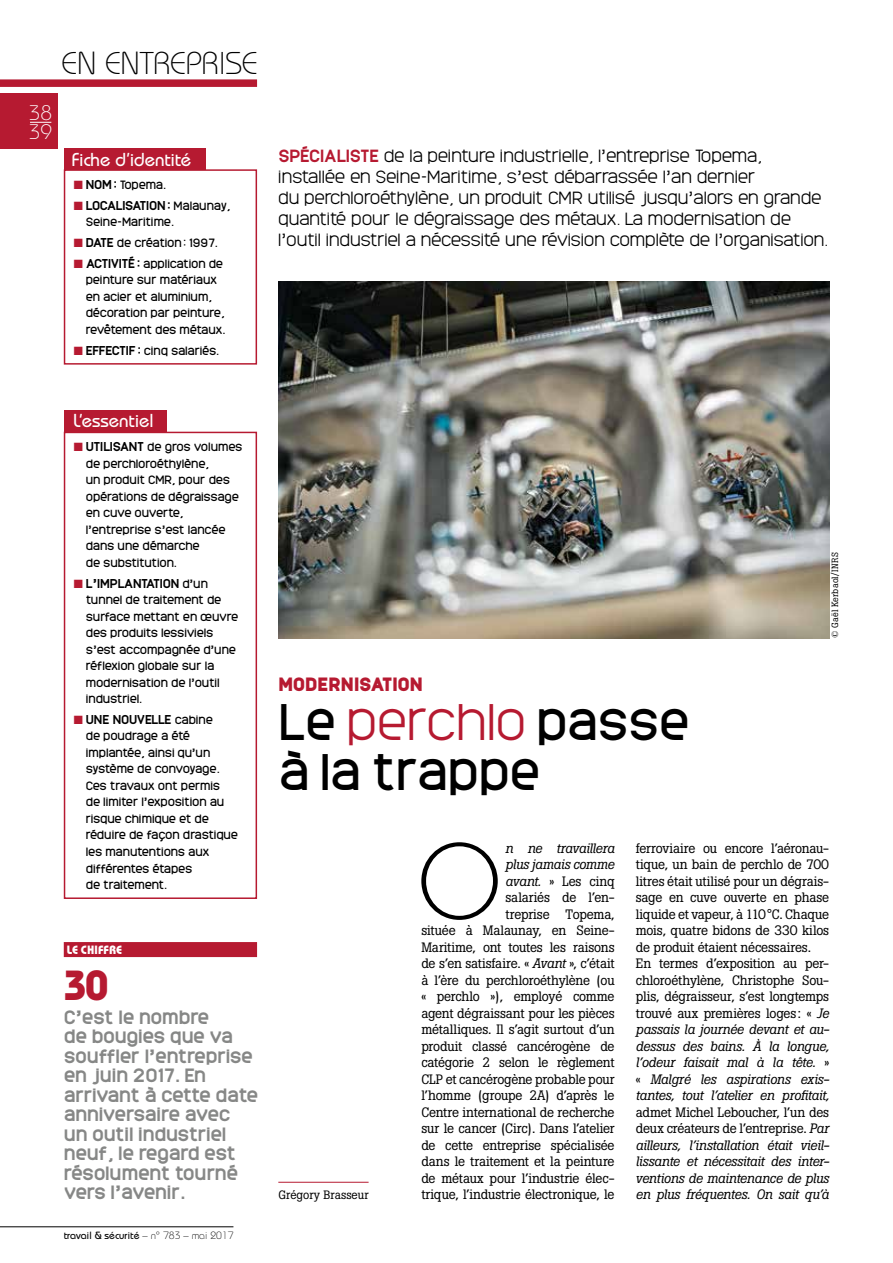
<style>
.page{position:relative;width:893px;height:1263px;background:#fff}
.page>*{position:absolute;margin:0;border:0;box-sizing:border-box;transform-origin:0 0}
.t1{font:300 107.25px "Bauhaus";color:#000}
.t2{font:48px/49.5px "Monark";letter-spacing:-.02em;color:#000}
.t3{font:700 42px "Bauhaus";color:#b61a31}
.t4{font:300 31.5px "Bauhaus";letter-spacing:-.015em;color:#000}
.t5{font:300 21px/19.5px "Bauhaus";color:#fff}
.t6{font:500 18.75px "Bauhaus";letter-spacing:-.01em;color:#fff}
.t7{font:700 18px/19.5px "Monark";letter-spacing:-.03em;color:#868786}
.t8{font:900 18px "Monark";letter-spacing:-.01em;color:#b61a31}
.t9{font:300 16.5px/21px "Monark";letter-spacing:-.02em;color:#000}
.t10{font:13.5px/16.5px "Boton";letter-spacing:-.015em;color:#000;text-align:right}
.t11{font:italic 13.5px/16.5px "Boton";letter-spacing:-.015em;color:#000;text-align:justify}
.t12{font:700 12px "Monark";letter-spacing:-.03em;color:#000}
.t13{font:12px "Boton";color:#000}
.t14{font:700 12px "Bauhaus";letter-spacing:.01em;color:#fff}
.t15{font:11.25px/16.5px "Monark";letter-spacing:-.02em;color:#000}
.t16{font:500 10.5px "Bauhaus";color:#000}
.t17{font:9px "Boton";letter-spacing:.015em;color:#000}
.s1{color:#b61a31}
.s2{font-weight:700;font-size:12px}
.s3{font-weight:400;font-size:11.25px}
.s4{font-weight:700;color:#b61a31}
.s5{font-weight:300}
.s6{font-weight:300;color:#b61a31}
.s7{font-style:italic}
.s8{font-style:normal}
</style>
<div class="page">
<div style="left:0;top:79px;width:257px;height:8px;background:#b61a31"></div>
<div style="left:0;top:93px;width:57px;height:56px;background:#b61a31"></div>
<hr style="left:0;top:1226px;width:233px;height:1px;background:#000">
<svg style="left:30px;top:122px;width:21px;height:1px"></svg>
<div style="left:64px;top:149px;width:141px;height:21px;background:#b61a31"></div>
<div style="left:64px;top:169px;width:193px;height:196px;border:2px solid #b61a31"></div>
<hr style="left:278px;top:1182px;width:91px;height:1px;background:#b61a31">
<img style="left:278px;top:282px;width:551px;height:356px">
<div style="left:64px;top:432px;width:193px;height:467px;border:2px solid #b61a31"></div>
<div style="left:64px;top:410px;width:103px;height:22px;background:#b61a31"></div>
<div style="left:64px;top:942px;width:193px;height:15px;background:#b61a31"></div>
<h3 class="t4" style="left:62px;top:45px;width:198px">EN ENTREPRISE</h3>
<h3 class="t5" style="left:29px;top:102px;width:25px">38<br>39</h3>
<h3 class="t6" style="left:72px;top:149px;width:121px">Fiche d’identité</h3>
<p class="t15" style="left:74px;top:176px;width:94px"><span class="s1">■</span> <span class="s2">NOM :</span> Topema.</p>
<p class="t12" style="left:74px;top:197px;width:158px"><span class="s1">■</span> LOCALISATION : <span class="s3">Malaunay,</span></p>
<p class="t15" style="left:86px;top:213px;width:90px">Seine-Maritime.</p>
<p class="t15" style="left:74px;top:234px;width:146px"><span class="s1">■</span> <span class="s2">DATE</span> de création : 1997.</p>
<p class="t15" style="left:86px;top:255px;width:141px;text-indent:-12px"><span class="s1">■</span> <span class="s2">ACTIVITÉ :</span> application de peinture sur matériaux en acier et aluminium, décoration par peinture, revêtement des métaux.</p>
<p class="t15" style="left:74px;top:342px;width:147px"><span class="s1">■</span> <span class="s2">EFFECTIF :</span> cinq salariés.</p>
<p class="t9" style="left:278px;top:145px;width:551px"><span class="s4">SPÉCIALISTE</span> de la peinture industrielle, l’entreprise Topema, installée en Seine-Maritime, s’est débarrassée l’an dernier<br>du perchloroéthylène, un produit CMR utilisé jusqu’alors en grande quantité pour le dégraissage des métaux. La modernisation de l’outil industriel a nécessité une révision complète de l’organisation.</p>
<h3 class="t6" style="left:73px;top:409px;width:82px">L’essentiel</h3>
<p class="t15" style="left:86px;top:438px;width:158px;text-indent:-12px"><span class="s1">■</span> <span class="s2">UTILISANT</span> de gros volumes de perchloroéthylène,<br>un produit CMR, pour des opérations de dégraissage en cuve ouverte, l’entreprise s’est lancée dans une démarche<br>de substitution.</p>
<p class="t12" style="left:74px;top:575px;width:136px"><span class="s1">■</span> L’IMPLANTATION <span class="s3">d’un</span></p>
<p class="t15" style="left:86px;top:591px;width:154px">tunnel de traitement de surface mettant en œuvre des produits lessiviels s’est accompagnée d’une réflexion globale sur la modernisation de l’outil industriel.</p>
<p class="t12" style="left:74px;top:711px;width:141px"><span class="s1">■</span> UNE NOUVELLE <span class="s3">cabine</span></p>
<p class="t15" style="left:86px;top:727px;width:154px">de poudrage a été implantée, ainsi qu’un système de convoyage.<br>Ces travaux ont permis<br>de limiter l’exposition au risque chimique et de réduire de façon drastique les manutentions aux différentes étapes<br>de traitement.</p>
<p class="t14" style="left:67px;top:942px;width:57px">LE CHIFFRE</p>
<h3 class="t3" style="left:64px;top:959px;width:46px">30</h3>
<h3 class="t7" style="left:64px;top:1006px;width:196px">C’est le nombre<br>de bougies que va souffler l’entreprise en juin 2017. En arrivant à cette date anniversaire avec un outil industriel neuf, le regard est résolument tourné vers l’avenir.</h3>
<p class="t16" style="left:64px;top:1229px;width:171px">travail &amp; sécurité <span class="s5">– n° 783 – mai 2017</span></p>
<h3 class="t8" style="left:278px;top:672px;width:146px">MODERNISATION</h3>
<h2 class="t2" style="left:278px;top:696px;width:413px">Le <span class="s6">perchlo</span> passe à la trappe</h2>
<p class="t17" style="left:829px;top:638px;width:87px;rotate:-90deg">© Gaël Kerbaol/INRS</p>
<p class="t13" style="left:278px;top:1188px;width:92px">Grégory Brasseur</p>
<h1 class="t1" style="left:418px;top:818px;width:85px">O</h1>
<p class="t10" style="left:421px;top:840px;width:195px"><span class="s7">n ne travaillera<br>plus jamais comme<br>avant.</span> » Les cinq<br>salariés de l’en-<br>treprise Topema,<br>située à Malaunay, en Seine-<br>Maritime, ont toutes les raisons de s’en satisfaire. « <span class="s7">Avant</span> », c’était à l’ère du perchloroéthylène (ou « perchlo »), employé comme agent dégraissant pour les pièces métalliques. Il s’agit surtout d’un produit classé cancérogène de catégorie 2 selon le règlement<br>CLP et cancérogène probable pour l’homme (groupe 2A) d’après le<br>Centre international de recherche sur le cancer (Circ). Dans l’atelier de cette entreprise spécialisée dans le traitement et la peinture de métaux pour l’industrie élec&shy;trique, l’industrie électronique, le</p>
<p class="t10" style="left:636px;top:839px;width:195px;text-align:left">ferroviaire ou encore l’aéronau&shy;tique, un bain de perchlo de 700 litres était utilisé pour un dégrais&shy;sage en cuve ouverte en phase liquide et vapeur, à 110°C. Chaque mois, quatre bidons de 330 kilos de produit étaient nécessaires.<br>En termes d’exposition au per&shy;chloroéthylène, Christophe Sou&shy;plis, dégraisseur, s’est longtemps trouvé aux premières loges: « <span class="s7">Je passais la journée devant et au&shy;dessus des bains. À la longue, l’odeur faisait mal à la tête.</span> » « <span class="s7">Malgré les aspirations exis&shy;tantes, tout l’atelier en profitait,</span></p>
<p class="t11" style="left:636px;top:1104px;width:195px"><span class="s8">admet Michel Leboucher, l’un des deux créateurs de l’entreprise.</span> Par ailleurs, l’installation était vieil&shy;lissante et nécessitait des inter&shy;ventions de maintenance de plus en plus fréquentes. On sait qu’à</p>
</div>
